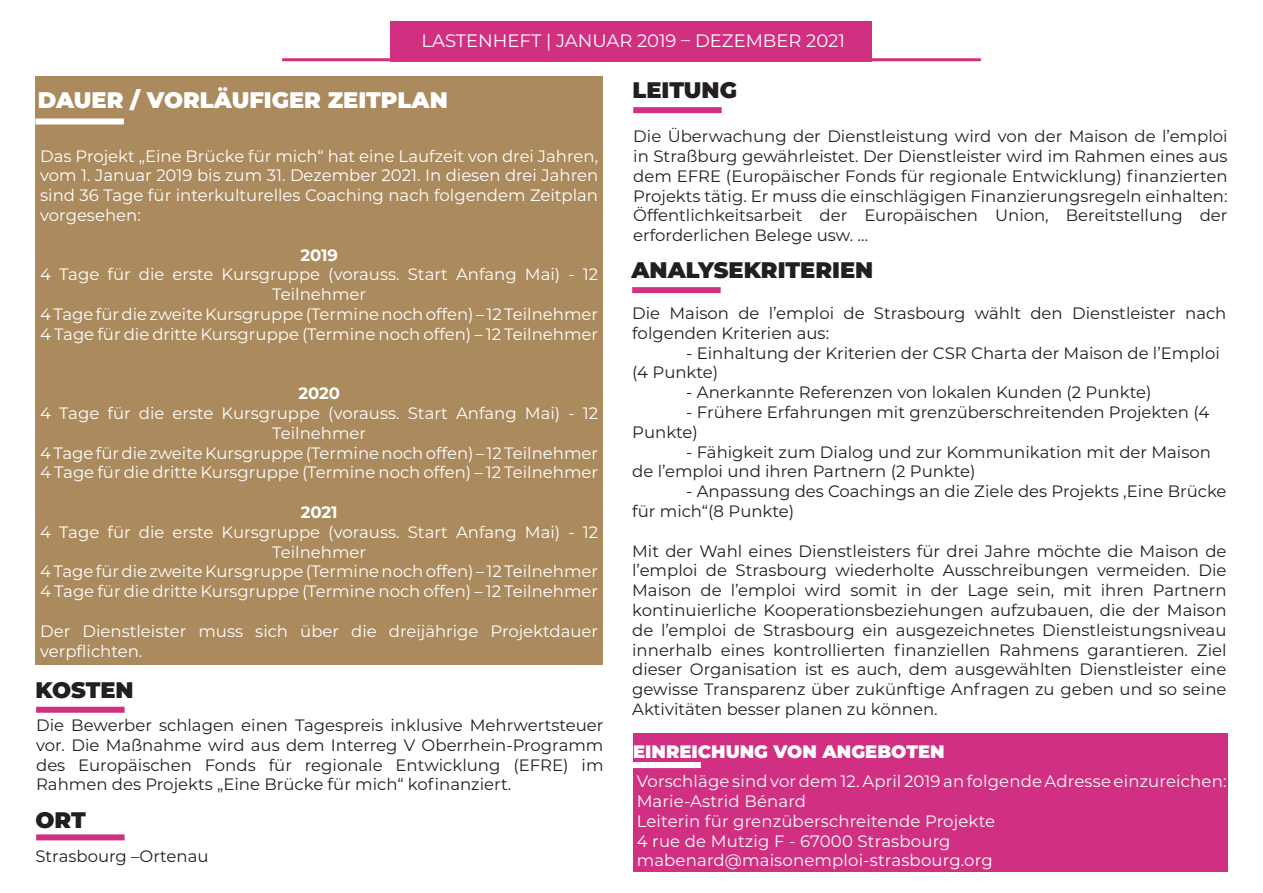
<style>
.page{position:relative;width:1263px;height:893px;background:#fff}
.page>*{position:absolute;margin:0;border:0;box-sizing:border-box;transform-origin:0 0}
.t1{font:900 22.5px "Montserrat";color:#231f20}
.t2{font:900 22.5px "Montserrat";color:#fff}
.t3{font:18px "Montserrat";color:#fff}
.t4{font:900 18px "Montserrat";color:#fff}
.Style_de_paragraphe{font:16.5px/19.8px "Montserrat";color:#231f20}
.Style_de_paragraphe-2{font:16.5px/19.8px "Montserrat";color:#fff;text-align:center}
.Style_de_paragraphe-3{font:700 16.5px "Montserrat";color:#fff}
</style>
<div class="page">
<div style="left:36px;top:707px;width:89px;height:6px;background:#d13082"></div>
<div style="left:633px;top:107px;width:89px;height:6px;background:#d13082"></div>
<div style="left:632px;top:287px;width:89px;height:6px;background:#d13082"></div>
<div style="left:36px;top:834px;width:89px;height:6px;background:#d13082"></div>
<div style="left:36px;top:76px;width:567px;height:589px;background:#ab8a5e"></div>
<div style="left:35px;top:118px;width:89px;height:6px;background:#fff"></div>
<div style="left:391px;top:21px;width:481px;height:40px;background:#d13082"></div>
<hr style="left:282px;top:58px;width:699px;height:3px;background:#d13082">
<div style="left:632px;top:733px;width:595px;height:139px;background:#d13082"></div>
<div style="left:632px;top:762px;width:69px;height:6px;background:#fff"></div>
<p class="t3" style="left:421px;top:28px;width:425px">LASTENHEFT | JANUAR 2019 – DEZEMBER 2021</p>
<p class="t2" style="left:38px;top:83px;width:411px">DAUER / VORLÄUFIGER ZEITPLAN</p>
<p class="Style_de_paragraphe-2" style="left:40px;top:145px;width:559px;text-align:justify">Das Projekt „Eine Brücke für mich“ hat eine Laufzeit von drei Jahren, vom 1. Januar 2019 bis zum 31. Dezember 2021. In diesen drei Jahren sind 36 Tage für interkulturelles Coaching nach folgendem Zeitplan vorgesehen:</p>
<p class="Style_de_paragraphe-3" style="left:300px;top:243px;width:39px">2019</p>
<p class="Style_de_paragraphe-2" style="left:40px;top:264px;width:559px">4 Tage für die erste Kursgruppe (vorauss. Start Anfang Mai) - 12<br>Teilnehmer</p>
<p class="Style_de_paragraphe-2" style="left:40px;top:304px;width:559px">4 Tage für die zweite Kursgruppe (Termine noch offen) – 12 Teilnehmer</p>
<p class="Style_de_paragraphe-2" style="left:40px;top:323px;width:559px">4 Tage für die dritte Kursgruppe (Termine noch offen) – 12 Teilnehmer</p>
<p class="Style_de_paragraphe-3" style="left:298px;top:381px;width:43px">2020</p>
<p class="Style_de_paragraphe-2" style="left:40px;top:403px;width:559px">4 Tage für die erste Kursgruppe (vorauss. Start Anfang Mai) - 12<br>Teilnehmer</p>
<p class="Style_de_paragraphe-2" style="left:40px;top:442px;width:559px">4 Tage für die zweite Kursgruppe (Termine noch offen) – 12 Teilnehmer</p>
<p class="Style_de_paragraphe-2" style="left:40px;top:462px;width:559px">4 Tage für die dritte Kursgruppe (Termine noch offen) – 12 Teilnehmer</p>
<p class="Style_de_paragraphe-3" style="left:301px;top:500px;width:39px">2021</p>
<p class="Style_de_paragraphe-2" style="left:40px;top:521px;width:559px">4 Tage für die erste Kursgruppe (vorauss. Start Anfang Mai) - 12<br>Teilnehmer</p>
<p class="Style_de_paragraphe-2" style="left:40px;top:561px;width:559px">4 Tage für die zweite Kursgruppe (Termine noch offen) – 12 Teilnehmer</p>
<p class="Style_de_paragraphe-2" style="left:40px;top:581px;width:559px">4 Tage für die dritte Kursgruppe (Termine noch offen) – 12 Teilnehmer</p>
<p class="Style_de_paragraphe-2" style="left:40px;top:620px;width:559px;text-align:left">Der Dienstleister muss sich über die dreijährige Projektdauer verpflichten.</p>
<p class="t1" style="left:35px;top:673px;width:100px">KOSTEN</p>
<p class="Style_de_paragraphe" style="left:36px;top:715px;width:569px;text-align:justify">Die Bewerber schlagen einen Tagespreis inklusive Mehrwertsteuer vor. Die Maßnahme wird aus dem Interreg V Oberrhein-Programm des Europäischen Fonds für regionale Entwicklung (EFRE) im Rahmen des Projekts „Eine Brücke für mich“ kofinanziert.</p>
<p class="t1" style="left:35px;top:803px;width:52px">ORT</p>
<p class="Style_de_paragraphe" style="left:35px;top:846px;width:175px">Strasbourg –Ortenau</p>
<p class="t1" style="left:632px;top:73px;width:106px">LEITUNG</p>
<p class="Style_de_paragraphe" style="left:633px;top:126px;width:596px;text-align:justify">Die Überwachung der Dienstleistung wird von der Maison de l’emploi in Straßburg gewährleistet. Der Dienstleister wird im Rahmen eines aus dem EFRE (Europäischer Fonds für regionale Entwicklung) finanzierten Projekts tätig. Er muss die einschlägigen Finanzierungsregeln einhalten:<br>Öffentlichkeitsarbeit der Europäischen Union, Bereitstellung der erforderlichen Belege usw. …</p>
<p class="t1" style="left:631px;top:253px;width:243px">ANALYSEKRITERIEN</p>
<p class="Style_de_paragraphe" style="left:632px;top:303px;width:596px">Die Maison de l’emploi de Strasbourg wählt den Dienstleister nach folgenden Kriterien aus:</p>
<p class="Style_de_paragraphe" style="left:632px;top:342px;width:589px;text-indent:54px">- Einhaltung der Kriterien der CSR Charta der Maison de l’Emploi (4 Punkte)</p>
<p class="Style_de_paragraphe" style="left:686px;top:382px;width:467px">- Anerkannte Referenzen von lokalen Kunden (2 Punkte)</p>
<p class="Style_de_paragraphe" style="left:632px;top:402px;width:579px;text-indent:54px">- Frühere Erfahrungen mit grenzüberschreitenden Projekten (4<br>Punkte)</p>
<p class="Style_de_paragraphe" style="left:632px;top:441px;width:580px;text-indent:54px">- Fähigkeit zum Dialog und zur Kommunikation mit der Maison de l’emploi und ihren Partnern (2 Punkte)</p>
<p class="Style_de_paragraphe" style="left:632px;top:481px;width:596px;text-indent:54px">- Anpassung des Coachings an die Ziele des Projekts ,Eine Brücke für mich“(8 Punkte)</p>
<p class="Style_de_paragraphe" style="left:632px;top:540px;width:596px;text-align:justify">Mit der Wahl eines Dienstleisters für drei Jahre möchte die Maison de l’emploi de Strasbourg wiederholte Ausschreibungen vermeiden. Die Maison de l’emploi wird somit in der Lage sein, mit ihren Partnern kontinuierliche Kooperationsbeziehungen aufzubauen, die der Maison de l’emploi de Strasbourg ein ausgezeichnetes Dienstleistungsniveau innerhalb eines kontrollierten finanziellen Rahmens garantieren. Ziel dieser Organisation ist es auch, dem ausgewählten Dienstleister eine gewisse Transparenz über zukünftige Anfragen zu geben und so seine Aktivitäten besser planen zu können.</p>
<p class="t4" style="left:633px;top:738px;width:313px">EINREICHUNG VON ANGEBOTEN</p>
<p class="Style_de_paragraphe-2" style="left:637px;top:771px;width:591px">Vorschläge sind vor dem 12. April 2019 an folgende Adresse einzureichen:</p>
<p class="Style_de_paragraphe-2" style="left:637px;top:791px;width:171px">Marie-Astrid Bénard</p>
<p class="Style_de_paragraphe-2" style="left:637px;top:810px;width:360px">Leiterin für grenzüberschreitende Projekte</p>
<p class="Style_de_paragraphe-2" style="left:637px;top:830px;width:315px">4 rue de Mutzig F - 67000 Strasbourg</p>
<p class="Style_de_paragraphe-2" style="left:637px;top:850px;width:357px">mabenard@maisonemploi-strasbourg.org</p>
</div>
